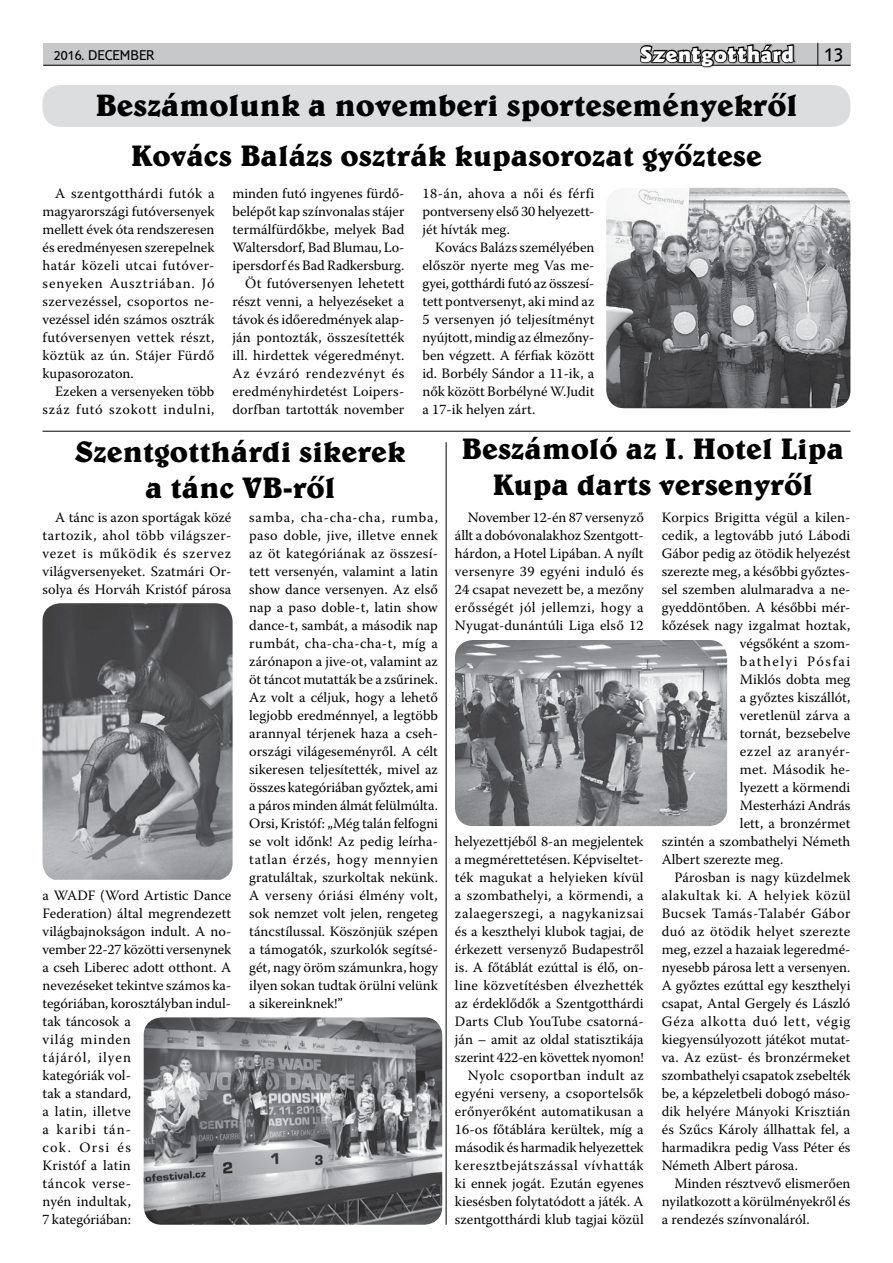
<style>
.page{position:relative;width:893px;height:1263px;background:#fff}
.page>*{position:absolute;margin:0;border:0;box-sizing:border-box;transform-origin:0 0}
.t1{font:700 31.35px "Belwe HBT";color:#000}
.t2{font:700 30px/36px "Belwe HBT";color:#000;text-align:center}
.t3{font:900 22.05px "Goudy Sans Black HBT";color:#fff}
.t4{font:20.55px "TUI Type";color:#000}
.t5{font:14.55px "TUI Type";color:#000}
.t6{font:14.25px/18px "Warnock Pro";letter-spacing:.005em;color:#000;text-align:justify}
.t7{font:14.25px/18px "Warnock Pro";letter-spacing:.025em;color:#000;text-align:right}
.t8{font:14.25px "Warnock Pro";letter-spacing:.04em;color:#000}
.t9{font:14.25px "Warnock Pro";letter-spacing:.03em;color:#000}
.t10{font:14.25px "Warnock Pro";letter-spacing:.055em;color:#000}
.t11{font:14.25px "Warnock Pro";letter-spacing:.035em;color:#000}
.t12{font:14.25px "Warnock Pro";letter-spacing:.11em;color:#000}
</style>
<div class="page">
<div style="left:43px;top:43px;width:807px;height:22px;background:#c7c8ca"></div>
<hr style="left:43px;top:65px;width:807px;height:1px;background:#000">
<svg style="left:639px;top:44px;width:158px;height:24px"></svg>
<svg style="left:817px;top:43px;width:1px;height:22px"></svg>
<div style="left:43px;top:85px;width:807px;height:42px;background:#dcddde;border-radius:18px"></div>
<img style="left:455px;top:640px;width:272px;height:186px">
<img style="left:606px;top:188px;width:244px;height:220px">
<img style="left:43px;top:603px;width:190px;height:277px">
<img style="left:144px;top:1017px;width:298px;height:208px">
<hr style="left:43px;top:431px;width:807px;height:1px;background:#000">
<hr style="left:446px;top:442px;width:1px;height:783px;background:#000">
<p class="t5" style="left:54px;top:47px;width:102px">2016. DECEMBER</p>
<h3 class="t3" style="left:640px;top:40px;width:155px">Szentgotthárd</h3>
<h3 class="t4" style="left:824px;top:42px;width:21px">13</h3>
<h1 class="t1" style="left:95px;top:85px;width:703px">Beszámolunk a novemberi sporteseményekről</h1>
<h2 class="t2" style="left:131px;top:137px;width:633px">Kovács Balázs osztrák kupasorozat győztese</h2>
<p class="t6" style="left:43px;top:184px;width:174px;text-indent:13px">A szentgotthárdi futók a magyarországi futóversenyek mellett évek óta rendszeresen és eredményesen szerepelnek határ közeli utcai futóver&shy;senyeken Ausztriában. Jó szervezéssel, csoportos ne&shy;vezéssel idén számos osztrák futóversenyen vettek részt, köztük az ún. Stájer Fürdő kupasorozaton.</p>
<p class="t7" style="left:43px;top:382px;width:173px">Ezeken a versenyeken több száz futó szokott indulni,</p>
<p class="t6" style="left:232px;top:184px;width:174px;text-align:right">minden futó ingyenes fürdő&shy;belépőt kap színvonalas stájer termálfürdőkbe, melyek Bad<br>Waltersdorf, Bad Blumau, Lo&shy;ipersdorf és Bad Radkersburg.<br>Öt futóversenyen lehetett részt venni, a helyezéseket a távok és időeredmények alap&shy;ján pontozták, összesítették ill. hirdettek végeredményt.<br>Az évzáró rendezvényt és eredményhirdetést Loipers&shy;dorfban tartották november</p>
<p class="t6" style="left:422px;top:184px;width:173px">18-án, ahova a női és férfi pontverseny első 30 helyezett&shy;jét hívták meg.</p>
<p class="t6" style="left:422px;top:238px;width:174px;text-indent:13px">Kovács Balázs személyében először nyerte meg Vas me&shy;gyei, gotthárdi futó az összesí&shy;tett pontversenyt, aki mind az 5 versenyen jó teljesítményt nyújtott, mindig az élmezőny&shy;ben végzett. A férfiak között id. Borbély Sándor a 11-ik, a nők között Borbélyné W.Judit a 17-ik helyen zárt.</p>
<h2 class="t2" style="left:75px;top:433px;width:332px">Szentgotthárdi sikerek a tánc VB-ről</h2>
<h2 class="t2" style="left:462px;top:430px;width:384px">Beszámoló az I. Hotel Lipa<br>Kupa darts versenyről</h2>
<p class="t6" style="left:43px;top:508px;width:190px;text-indent:13px">A tánc is azon sportágak közé tartozik, ahol több világszer&shy;vezet is működik és szervez világversenyeket. Szatmári Or&shy;solya és Horváh Kristóf párosa</p>
<p class="t6" style="left:43px;top:886px;width:190px;text-align:left">a WADF (Word Artistic Dance<br>Federation) által megrendezett világbajnokságon indult. A no&shy;vember 22-27 közötti versenynek a cseh Liberec adott otthont. A nevezéseket tekintve számos ka&shy;tegóriában, korosztályban indul&shy;tak táncosok a<br>világ minden<br>tájáról, ilyen<br>kategóriák vol-<br>tak a standard,<br>a latin, illetve<br>a karibi tán-<br>cok. Orsi és<br>Kristóf a latin<br>táncok verse-<br>nyén indultak,<br>7 kategóriában:</p>
<p class="t6" style="left:249px;top:508px;width:190px">samba, cha-cha-cha, rumba, paso doble, jive, illetve ennek az öt kategóriának az összesí&shy;tett versenyén, valamint a latin show dance versenyen. Az első nap a paso doble-t, latin show dance-t, sambát, a második nap rumbát, cha-cha-cha-t, míg a zárónapon a jive-ot, valamint az öt táncot mutatták be a zsűrinek.<br>Az volt a céljuk, hogy a lehető legjobb eredménnyel, a legtöbb arannyal térjenek haza a cseh&shy;országi világeseményről. A célt sikeresen teljesítették, mivel az összes kategóriában győztek, ami a páros minden álmát felülmúlta.<br>Orsi, Kristóf: „Még talán felfogni se volt időnk! Az pedig leírha&shy;tatlan érzés, hogy mennyien gratuláltak, szurkoltak nekünk.<br>A verseny óriási élmény volt, sok nemzet volt jelen, rengeteg táncstílussal. Köszönjük szépen a támogatók, szurkolók segítsé&shy;gét, nagy öröm számunkra, hogy ilyen sokan tudtak örülni velünk a sikereinknek!”</p>
<p class="t6" style="left:455px;top:508px;width:190px;text-indent:13px">November 12-én 87 versenyző állt a dobóvonalakhoz Szentgott&shy;hárdon, a Hotel Lipában. A nyílt versenyre 39 egyéni induló és 24 csapat nevezett be, a mezőny erősségét jól jellemzi, hogy a Nyugat-dunántúli Liga első 12</p>
<p class="t6" style="left:455px;top:832px;width:190px;text-align:right">helyezettjéből 8-an megjelentek a megmérettetésen. Képviseltet&shy;ték magukat a helyieken kívül a szombathelyi, a körmendi, a zalaegerszegi, a nagykanizsai és a keszthelyi klubok tagjai, de érkezett versenyző Budapestről is. A főtáblát ezúttal is élő, on&shy;line közvetítésben élvezhették az érdeklődők a Szentgotthárdi<br>Darts Club YouTube csatorná&shy;ján – amit az oldal statisztikája szerint 422-en követtek nyomon!<br>Nyolc csoportban indult az egyéni verseny, a csoportelsők erőnyerőként automatikusan a<br>16-os főtáblára kerültek, míg a második és harmadik helyezettek keresztbejátszással vívhatták ki ennek jogát. Ezután egyenes kiesésben folytatódott a játék. A szentgotthárdi klub tagjai közül</p>
<p class="t6" style="left:662px;top:508px;width:190px">Korpics Brigitta végül a kilen-</p>
<p class="t6" style="left:662px;top:526px;width:190px">cedik, a legtovább jutó Lábodi</p>
<p class="t6" style="left:662px;top:544px;width:190px">Gábor pedig az ötödik helyezést</p>
<p class="t6" style="left:662px;top:562px;width:190px">szerezte meg, a későbbi győztes-</p>
<p class="t6" style="left:662px;top:580px;width:190px">sel szemben alulmaradva a ne-</p>
<p class="t6" style="left:662px;top:598px;width:190px">gyeddöntőben. A későbbi mér-</p>
<p class="t6" style="left:662px;top:616px;width:190px">kőzések nagy izgalmat hoztak,</p>
<p class="t6" style="left:740px;top:634px;width:112px">végsőként a szom-</p>
<p class="t12" style="left:740px;top:653px;width:112px">bathelyi Pósfai</p>
<p class="t6" style="left:740px;top:670px;width:112px">Miklós dobta meg</p>
<p class="t6" style="left:740px;top:688px;width:112px">a győztes kiszállót,</p>
<p class="t6" style="left:740px;top:706px;width:112px">veretlenül zárva a</p>
<p class="t6" style="left:740px;top:724px;width:112px">tornát, bezsebelve</p>
<p class="t11" style="left:740px;top:743px;width:112px">ezzel az aranyér-</p>
<p class="t6" style="left:740px;top:760px;width:112px">met. Második he-</p>
<p class="t6" style="left:740px;top:778px;width:112px">lyezett a körmendi</p>
<p class="t6" style="left:740px;top:796px;width:112px">Mesterházi András</p>
<p class="t6" style="left:740px;top:814px;width:112px">lett, a bronzérmet</p>
<p class="t6" style="left:662px;top:832px;width:190px">szintén a szombathelyi Németh</p>
<p class="t6" style="left:662px;top:850px;width:123px">Albert szerezte meg.</p>
<p class="t6" style="left:674px;top:868px;width:177px">Párosban is nagy küzdelmek</p>
<p class="t8" style="left:662px;top:887px;width:190px">alakultak ki. A helyiek közül</p>
<p class="t9" style="left:662px;top:905px;width:190px">Bucsek Tamás-Talabér Gábor</p>
<p class="t7" style="left:662px;top:922px;width:190px">duó az ötödik helyet szerezte</p>
<p class="t6" style="left:662px;top:940px;width:190px">meg, ezzel a hazaiak legeredmé-</p>
<p class="t6" style="left:662px;top:958px;width:190px">nyesebb párosa lett a versenyen.</p>
<p class="t6" style="left:662px;top:976px;width:190px">A győztes ezúttal egy keszthelyi</p>
<p class="t6" style="left:662px;top:994px;width:190px">csapat, Antal Gergely és László</p>
<p class="t10" style="left:662px;top:1013px;width:190px">Géza alkotta duó lett, végig</p>
<p class="t6" style="left:662px;top:1030px;width:190px">kiegyensúlyozott játékot mutat-</p>
<p class="t6" style="left:662px;top:1048px;width:190px">va. Az ezüst- és bronzérmeket</p>
<p class="t6" style="left:662px;top:1066px;width:190px">szombathelyi csapatok zsebelték</p>
<p class="t6" style="left:662px;top:1084px;width:190px">be, a képzeletbeli dobogó máso-</p>
<p class="t6" style="left:662px;top:1102px;width:190px">dik helyére Mányoki Krisztián</p>
<p class="t6" style="left:662px;top:1120px;width:190px">és Szűcs Károly állhattak fel, a</p>
<p class="t6" style="left:662px;top:1138px;width:190px">harmadikra pedig Vass Péter és</p>
<p class="t6" style="left:662px;top:1156px;width:138px">Németh Albert párosa.</p>
<p class="t6" style="left:674px;top:1174px;width:177px">Minden résztvevő elismerően</p>
<p class="t6" style="left:662px;top:1192px;width:190px">nyilatkozott a körülményekről és</p>
<p class="t6" style="left:662px;top:1210px;width:149px">a rendezés színvonaláról.</p>
</div>
